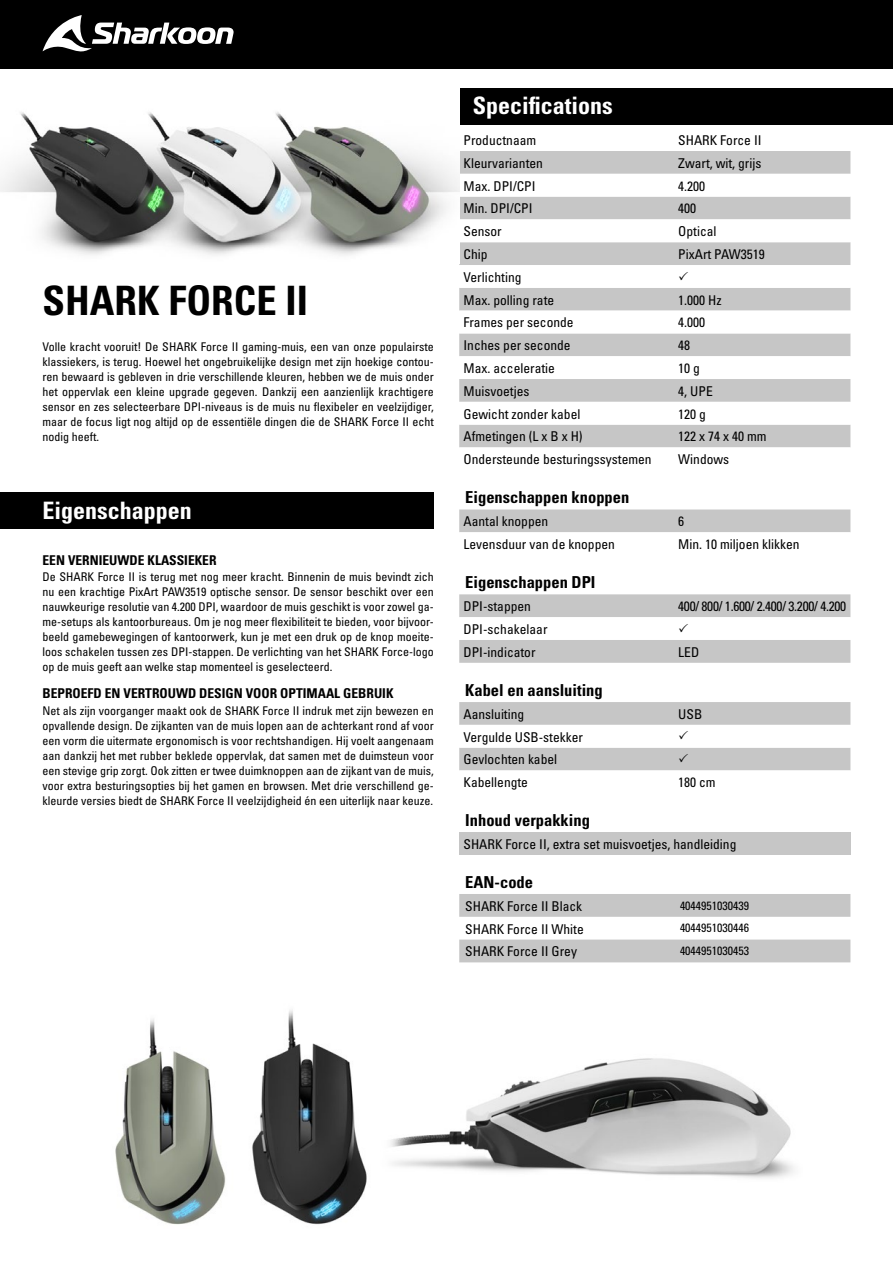
<style>
.page{position:relative;width:893px;height:1263px;background:#fff}
.page>*{position:absolute;margin:0;border:0;box-sizing:border-box;transform-origin:0 0}
.t1{font:40.5px "Univers LTCYR 67 Bold Cond";color:#000}
.t2{font:24px "Univers LTCYR 67 Bold Cond";color:#fff}
.t3{font:16.5px "Univers LTCYR 67 Bold Cond";color:#000}
.t4{font:condensed 13.5px/22.8px "Univers LTCYR 57";color:#000}
.t5{font:13.5px "Univers LTCYR 67 Bold Cond";color:#000}
.t6{font:condensed 13.5px "Univers LTCYR 57";letter-spacing:-.02em;color:#000}
.t7{font:condensed 12px/15px "Univers LTCYR 57";color:#000;text-align:justify}
</style>
<div class="page">
<div style="left:0;top:0;width:893px;height:69px;background:#000"></div>
<div style="left:459px;top:88px;width:434px;height:37px;background:#000"></div>
<svg style="left:43px;top:15px;width:191px;height:37px"></svg>
<div style="left:460px;top:151px;width:390px;height:23px;background:#c6c6c6"></div>
<svg style="left:459px;top:182px;width:391px;height:266px;fill:#c6c6c6"></svg>
<svg style="left:459px;top:311px;width:391px;height:68px"></svg>
<div style="left:459px;top:509px;width:391px;height:23px;background:#c6c6c6"></div>
<div style="left:459px;top:832px;width:391px;height:23px;background:#c6c6c6"></div>
<div style="left:0;top:492px;width:434px;height:37px;background:#000"></div>
<img style="left:0;top:112px;width:459px;height:143px">
<img style="left:390px;top:1058px;width:404px;height:121px">
<img style="left:115px;top:1019px;width:111px;height:206px">
<img style="left:252px;top:1010px;width:115px;height:215px">
<svg style="left:459px;top:894px;width:391px;height:68px"></svg>
<svg style="left:679px;top:271px;width:9px;height:9px"></svg>
<svg style="left:459px;top:594px;width:391px;height:69px"></svg>
<svg style="left:459px;top:702px;width:391px;height:69px"></svg>
<h1 class="t1" style="left:43px;top:276px;width:267px">SHARK FORCE II</h1>
<p class="t7" style="left:43px;top:339px;width:393px">Volle kracht vooruit! De SHARK Force II gaming-muis, een van onze populairste klassiekers, is terug. Hoewel het ongebruikelijke design met zijn hoekige contou&shy;ren bewaard is gebleven in drie verschillende kleuren, hebben we de muis onder het oppervlak een kleine upgrade gegeven. Dankzij een aanzienlijk krachtigere sensor en zes selecteerbare DPI-niveaus is de muis nu flexibeler en veelzijdiger, maar de focus ligt nog altijd op de essentiële dingen die de SHARK Force II echt nodig heeft.</p>
<h2 class="t2" style="left:43px;top:496px;width:151px">Eigenschappen</h2>
<p class="t5" style="left:43px;top:552px;width:176px">EEN VERNIEUWDE KLASSIEKER</p>
<p class="t7" style="left:43px;top:569px;width:393px">De SHARK Force II is terug met nog meer kracht. Binnenin de muis bevindt zich nu een krachtige PixArt PAW3519 optische sensor. De sensor beschikt over een nauwkeurige resolutie van 4.200 DPI, waardoor de muis geschikt is voor zowel ga&shy;me-setups als kantoorbureaus. Om je nog meer flexibiliteit te bieden, voor bijvoor&shy;beeld gamebewegingen of kantoorwerk, kun je met een druk op de knop moeite&shy;loos schakelen tussen zes DPI-stappen. De verlichting van het SHARK Force-logo op de muis geeft aan welke stap momenteel is geselecteerd.</p>
<p class="t5" style="left:43px;top:685px;width:353px">BEPROEFD EN VERTROUWD DESIGN VOOR OPTIMAAL GEBRUIK</p>
<p class="t7" style="left:43px;top:703px;width:393px">Net als zijn voorganger maakt ook de SHARK Force II indruk met zijn bewezen en opvallende design. De zijkanten van de muis lopen aan de achterkant rond af voor een vorm die uitermate ergonomisch is voor rechtshandigen. Hij voelt aangenaam aan dankzij het met rubber beklede oppervlak, dat samen met de duimsteun voor een stevige grip zorgt. Ook zitten er twee duimknoppen aan de zijkant van de muis, voor extra besturingsopties bij het gamen en browsen. Met drie verschillend ge&shy;kleurde versies biedt de SHARK Force II veelzijdigheid én een uiterlijk naar keuze.</p>
<h2 class="t2" style="left:473px;top:91px;width:142px">Specifications</h2>
<p class="t4" style="left:463px;top:128px;width:74px">Productnaam</p>
<p class="t4" style="left:678px;top:128px;width:85px">SHARK Force II</p>
<p class="t4" style="left:463px;top:151px;width:81px">Kleurvarianten</p>
<p class="t4" style="left:678px;top:151px;width:85px">Zwart, wit, grijs</p>
<p class="t4" style="left:463px;top:174px;width:74px">Max. DPI/CPI</p>
<p class="t4" style="left:678px;top:174px;width:28px">4.200</p>
<p class="t4" style="left:463px;top:197px;width:71px">Min. DPI/CPI</p>
<p class="t4" style="left:678px;top:197px;width:19px">400</p>
<p class="t4" style="left:463px;top:220px;width:40px">Sensor</p>
<p class="t4" style="left:678px;top:220px;width:40px">Optical</p>
<p class="t4" style="left:463px;top:242px;width:26px">Chip</p>
<p class="t4" style="left:678px;top:242px;width:88px">PixArt PAW3519</p>
<p class="t4" style="left:463px;top:265px;width:92px">Verlichting<br>Max. polling rate</p>
<p class="t4" style="left:678px;top:288px;width:45px">1.000 Hz</p>
<p class="t4" style="left:463px;top:311px;width:112px">Frames per seconde</p>
<p class="t4" style="left:678px;top:311px;width:28px">4.000</p>
<p class="t4" style="left:463px;top:334px;width:109px">Inches per seconde</p>
<p class="t4" style="left:678px;top:334px;width:13px">48</p>
<p class="t4" style="left:463px;top:356px;width:93px">Max. acceleratie</p>
<p class="t4" style="left:678px;top:356px;width:23px">10 g</p>
<p class="t4" style="left:463px;top:379px;width:67px">Muisvoetjes</p>
<p class="t4" style="left:678px;top:379px;width:36px">4, UPE</p>
<p class="t4" style="left:463px;top:402px;width:118px">Gewicht zonder kabel</p>
<p class="t4" style="left:678px;top:402px;width:29px">120 g</p>
<p class="t4" style="left:463px;top:425px;width:121px">Afmetingen (L x B x H)</p>
<p class="t4" style="left:678px;top:425px;width:90px">122 x 74 x 40 mm</p>
<p class="t4" style="left:463px;top:448px;width:190px">Ondersteunde besturingssystemen</p>
<p class="t4" style="left:678px;top:448px;width:52px">Windows</p>
<h3 class="t3" style="left:465px;top:487px;width:166px">Eigenschappen knoppen</h3>
<p class="t4" style="left:463px;top:510px;width:86px">Aantal knoppen</p>
<p class="t4" style="left:678px;top:510px;width:7px">6</p>
<p class="t4" style="left:463px;top:532px;width:153px">Levensduur van de knoppen</p>
<p class="t4" style="left:678px;top:532px;width:123px">Min. 10 miljoen klikken</p>
<h3 class="t3" style="left:465px;top:572px;width:132px">Eigenschappen DPI</h3>
<p class="t4" style="left:463px;top:595px;width:69px">DPI-stappen</p>
<p class="t6" style="left:678px;top:598px;width:169px">400/ 800/ 1.600/ 2.400/ 3.200/ 4.200</p>
<p class="t4" style="left:463px;top:617px;width:85px">DPI-schakelaar<br>DPI-indicator</p>
<p class="t4" style="left:678px;top:640px;width:22px">LED</p>
<h3 class="t3" style="left:465px;top:680px;width:139px">Kabel en aansluiting</h3>
<p class="t4" style="left:463px;top:702px;width:62px">Aansluiting</p>
<p class="t4" style="left:678px;top:702px;width:26px">USB</p>
<p class="t4" style="left:463px;top:725px;width:121px">Vergulde USB-stekker<br>Gevlochten kabel<br>Kabellengte</p>
<p class="t4" style="left:678px;top:771px;width:39px">180 cm</p>
<h3 class="t3" style="left:465px;top:810px;width:126px">Inhoud verpakking</h3>
<p class="t4" style="left:463px;top:832px;width:274px">SHARK Force II, extra set muisvoetjes, handleiding</p>
<h3 class="t3" style="left:465px;top:872px;width:69px">EAN-code</h3>
<p class="t4" style="left:465px;top:894px;width:118px">SHARK Force II Black</p>
<p class="t7" style="left:680px;top:897px;width:71px">4044951030439</p>
<p class="t4" style="left:465px;top:917px;width:120px">SHARK Force II White</p>
<p class="t7" style="left:680px;top:920px;width:71px">4044951030446</p>
<p class="t4" style="left:465px;top:940px;width:113px">SHARK Force II Grey</p>
<p class="t7" style="left:680px;top:943px;width:71px">4044951030453</p>
</div>
